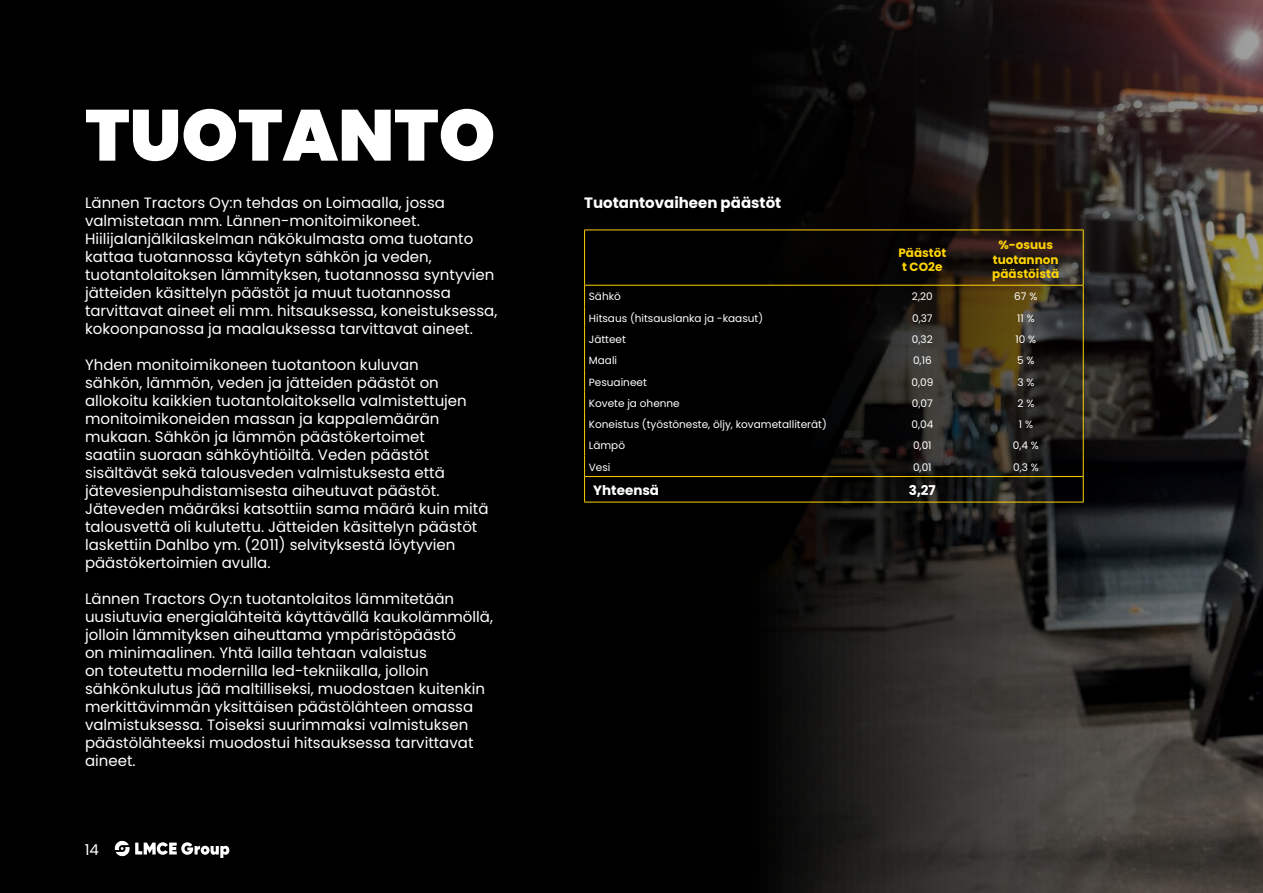
<style>
.page{position:relative;width:1263px;height:893px;background:#fff}
.page>*{position:absolute;margin:0;border:0;box-sizing:border-box;transform-origin:0 0}
.t1{font:900 72px "Poppins";color:#fff}
.t2{font:15px/18px "Poppins";color:#fff}
.t3{font:700 15px "Poppins";color:#fff}
.t4{font:700 13.5px "Poppins";color:#fff}
.t5{font:700 12px/14.4px "Poppins";color:#fed304;text-align:center}
.t6{font:10.5px "Poppins";color:#fff}
</style>
<div class="page">
<div style="left:0;top:0;width:673px;height:893px;background:#000"></div>
<img style="left:673px;top:0;width:590px;height:893px">
<hr style="left:584px;top:476px;width:292px;height:1px;background:#fed304">
<svg style="left:584px;top:286px;width:1px;height:216px"></svg>
<hr style="left:876px;top:476px;width:92px;height:1px;background:#fed304">
<hr style="left:968px;top:476px;width:116px;height:1px;background:#fed304">
<svg style="left:1083px;top:286px;width:1px;height:216px"></svg>
<hr style="left:584px;top:502px;width:292px;height:1px;background:#fed304">
<hr style="left:876px;top:502px;width:92px;height:1px;background:#fed304">
<hr style="left:968px;top:502px;width:116px;height:1px;background:#fed304">
<hr style="left:584px;top:230px;width:292px;height:1px;background:#fed304">
<hr style="left:584px;top:230px;width:1px;height:55px;background:#fed304">
<hr style="left:876px;top:230px;width:92px;height:1px;background:#fed304">
<hr style="left:968px;top:230px;width:116px;height:1px;background:#fed304">
<hr style="left:1083px;top:230px;width:1px;height:55px;background:#fed304">
<hr style="left:584px;top:285px;width:292px;height:1px;background:#fed304">
<hr style="left:876px;top:285px;width:92px;height:1px;background:#fed304">
<hr style="left:968px;top:285px;width:116px;height:1px;background:#fed304">
<svg style="left:115px;top:841px;width:114px;height:17px"></svg>
<p class="t1" style="left:85px;top:94px;width:412px">TUOTANTO</p>
<p class="t2" style="left:85px;top:194px;width:414px">Lännen Tractors Oy:n tehdas on Loimaalla, jossa valmistetaan mm. Lännen-monitoimikoneet.<br>Hiilijalanjälkilaskelman näkökulmasta oma tuotanto kattaa tuotannossa käytetyn sähkön ja veden, tuotantolaitoksen lämmityksen, tuotannossa syntyvien jätteiden käsittelyn päästöt ja muut tuotannossa tarvittavat aineet eli mm. hitsauksessa, koneistuksessa, kokoonpanossa ja maalauksessa tarvittavat aineet.</p>
<p class="t2" style="left:85px;top:356px;width:405px">Yhden monitoimikoneen tuotantoon kuluvan<br>sähkön, lämmön, veden ja jätteiden päästöt on allokoitu kaikkien tuotantolaitoksella valmistettujen monitoimikoneiden massan ja kappalemäärän mukaan. Sähkön ja lämmön päästökertoimet<br>saatiin suoraan sähköyhtiöiltä. Veden päästöt sisältävät sekä talousveden valmistuksesta että jätevesienpuhdistamisesta aiheutuvat päästöt.<br>Jäteveden määräksi katsottiin sama määrä kuin mitä talousvettä oli kulutettu. Jätteiden käsittelyn päästöt laskettiin Dahlbo ym. (2011) selvityksestä löytyvien päästökertoimien avulla.</p>
<p class="t2" style="left:85px;top:590px;width:409px">Lännen Tractors Oy:n tuotantolaitos lämmitetään uusiutuvia energialähteitä käyttävällä kaukolämmöllä, jolloin lämmityksen aiheuttama ympäristöpäästö<br>on minimaalinen. Yhtä lailla tehtaan valaistus<br>on toteutettu modernilla led-tekniikalla, jolloin sähkönkulutus jää maltilliseksi, muodostaen kuitenkin merkittävimmän yksittäisen päästölähteen omassa valmistuksessa. Toiseksi suurimmaksi valmistuksen päästölähteeksi muodostui hitsauksessa tarvittavat aineet.</p>
<p class="t2" style="left:85px;top:841px;width:16px">14</p>
<p class="t3" style="left:584px;top:194px;width:199px">Tuotantovaiheen päästöt</p>
<p class="t5" style="left:898px;top:245px;width:49px">Päästöt</p>
<p class="t5" style="left:902px;top:260px;width:42px">t CO2e</p>
<p class="t5" style="left:992px;top:238px;width:68px">%-osuus tuotannon päästöistä</p>
<p class="t6" style="left:589px;top:291px;width:34px">Sähkö</p>
<p class="t6" style="left:912px;top:291px;width:22px">2,20</p>
<p class="t6" style="left:1014px;top:291px;width:25px">67 %</p>
<p class="t6" style="left:589px;top:312px;width:176px">Hitsaus (hitsauslanka ja -kaasut)</p>
<p class="t6" style="left:912px;top:312px;width:22px">0,37</p>
<p class="t6" style="left:1017px;top:312px;width:19px">11 %</p>
<p class="t6" style="left:589px;top:333px;width:39px">Jätteet</p>
<p class="t6" style="left:912px;top:333px;width:22px">0,32</p>
<p class="t6" style="left:1015px;top:333px;width:22px">10 %</p>
<p class="t6" style="left:589px;top:354px;width:30px">Maali</p>
<p class="t6" style="left:913px;top:354px;width:20px">0,16</p>
<p class="t6" style="left:1017px;top:354px;width:19px">5 %</p>
<p class="t6" style="left:589px;top:376px;width:60px">Pesuaineet</p>
<p class="t6" style="left:911px;top:376px;width:23px">0,09</p>
<p class="t6" style="left:1017px;top:376px;width:18px">3 %</p>
<p class="t6" style="left:589px;top:397px;width:92px">Kovete ja ohenne</p>
<p class="t6" style="left:912px;top:397px;width:22px">0,07</p>
<p class="t6" style="left:1017px;top:397px;width:18px">2 %</p>
<p class="t6" style="left:589px;top:418px;width:240px">Koneistus (työstöneste, öljy, kovametalliterät)</p>
<p class="t6" style="left:911px;top:418px;width:23px">0,04</p>
<p class="t6" style="left:1019px;top:418px;width:16px">1 %</p>
<p class="t6" style="left:589px;top:440px;width:38px">Lämpö</p>
<p class="t6" style="left:913px;top:440px;width:20px">0,01</p>
<p class="t6" style="left:1013px;top:440px;width:28px">0,4 %</p>
<p class="t6" style="left:589px;top:461px;width:23px">Vesi</p>
<p class="t6" style="left:913px;top:461px;width:20px">0,01</p>
<p class="t6" style="left:1013px;top:461px;width:27px">0,3 %</p>
<p class="t4" style="left:593px;top:482px;width:68px">Yhteensä</p>
<p class="t4" style="left:909px;top:482px;width:29px">3,27</p>
</div>
